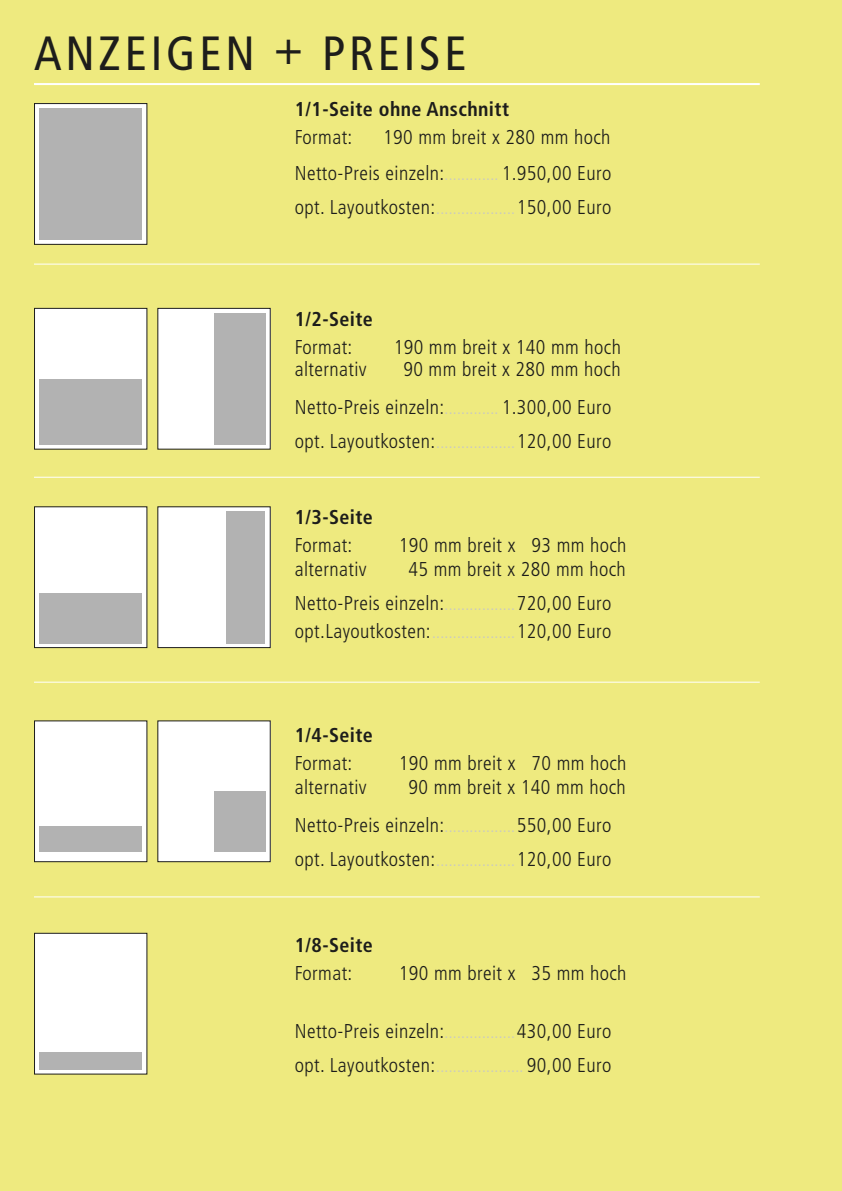
<style>
.page{position:relative;width:842px;height:1191px;background:#eeea7f}
.page>*{position:absolute;margin:0;border:0;box-sizing:border-box;transform-origin:0 0}
.t1{font:condensed 48px "Frutiger LT Std";letter-spacing:.08em;color:#1d1d1b}
.t2{font:300 condensed 20px/38px "Frutiger LT Std";letter-spacing:.02em;color:#1d1d1b}
.t3{font:700 condensed 20px "Frutiger LT Std";letter-spacing:.02em;color:#1d1d1b}
.s1{font-size:16px;color:#c7c7c6}
</style>
<div class="page">
<hr style="left:34px;top:83px;width:726px;height:2px;background:#fff">
<div style="left:35px;top:104px;width:112px;height:140px;background:#fff"></div>
<div style="left:34px;top:103px;width:113px;height:142px;border:1px solid #1d1d1b"></div>
<div style="left:40px;top:108px;width:102px;height:132px;background:#b2b2b2"></div>
<div style="left:35px;top:933px;width:112px;height:141px;background:#fff"></div>
<div style="left:34px;top:932px;width:113px;height:142px;border:1px solid #1d1d1b"></div>
<div style="left:40px;top:1052px;width:102px;height:17px;background:#b2b2b2"></div>
<div style="left:35px;top:507px;width:112px;height:140px;background:#fff"></div>
<div style="left:34px;top:506px;width:113px;height:142px;border:1px solid #1d1d1b"></div>
<div style="left:40px;top:593px;width:102px;height:51px;background:#b2b2b2"></div>
<div style="left:158px;top:507px;width:112px;height:140px;background:#fff"></div>
<div style="left:157px;top:506px;width:114px;height:142px;border:1px solid #1d1d1b"></div>
<div style="left:227px;top:511px;width:38px;height:133px;background:#b2b2b2"></div>
<div style="left:35px;top:721px;width:112px;height:140px;background:#fff"></div>
<div style="left:34px;top:720px;width:113px;height:142px;border:1px solid #1d1d1b"></div>
<div style="left:40px;top:826px;width:102px;height:25px;background:#b2b2b2"></div>
<div style="left:158px;top:721px;width:112px;height:140px;background:#fff"></div>
<div style="left:157px;top:720px;width:114px;height:142px;border:1px solid #1d1d1b"></div>
<div style="left:214px;top:791px;width:51px;height:60px;background:#b2b2b2"></div>
<div style="left:35px;top:308px;width:112px;height:141px;background:#fff"></div>
<div style="left:34px;top:308px;width:113px;height:141px;border:1px solid #1d1d1b"></div>
<div style="left:40px;top:379px;width:102px;height:65px;background:#b2b2b2"></div>
<div style="left:158px;top:308px;width:112px;height:141px;background:#fff"></div>
<div style="left:157px;top:308px;width:114px;height:141px;border:1px solid #1d1d1b"></div>
<div style="left:214px;top:313px;width:51px;height:131px;background:#b2b2b2"></div>
<hr style="left:34px;top:264px;width:726px;height:1px;background:#fff">
<hr style="left:34px;top:477px;width:726px;height:1px;background:#fff">
<hr style="left:34px;top:681px;width:726px;height:1px;background:#fff">
<hr style="left:34px;top:896px;width:726px;height:1px;background:#fff">
<h1 class="t1" style="left:34px;top:25px;width:434px">ANZEIGEN + PREISE</h1>
<p class="t3" style="left:295px;top:97px;width:216px">1/1-Seite ohne Anschnitt</p>
<p class="t2" style="left:295px;top:118px;width:59px">Format:</p>
<p class="t2" style="left:295px;top:119px;width:318px;line-height:36px;text-align:right">190 mm breit x 280 mm hoch<br>Netto-Preis einzeln:<span class="s1">.............</span> 1.950,00 Euro</p>
<p class="t2" style="left:295px;top:188px;width:318px">opt. Layoutkosten:<span class="s1">...................</span>150,00 Euro</p>
<p class="t3" style="left:295px;top:307px;width:80px">1/2-Seite</p>
<p class="t2" style="left:295px;top:328px;width:59px">Format:</p>
<p class="t2" style="left:394px;top:328px;width:229px">190 mm breit x 140 mm hoch</p>
<p class="t2" style="left:295px;top:350px;width:73px">alternativ</p>
<p class="t2" style="left:295px;top:350px;width:327px;text-indent:109px">90 mm breit x 280 mm hoch<br>Netto-Preis einzeln:<span class="s1">.............</span> 1.300,00 Euro</p>
<p class="t2" style="left:295px;top:422px;width:318px">opt. Layoutkosten:<span class="s1">...................</span>120,00 Euro</p>
<p class="t3" style="left:295px;top:505px;width:80px">1/3-Seite</p>
<p class="t2" style="left:295px;top:526px;width:59px">Format:</p>
<p class="t2" style="left:399px;top:526px;width:229px">190 mm breit x 93 mm hoch</p>
<p class="t2" style="left:295px;top:550px;width:73px">alternativ</p>
<p class="t2" style="left:295px;top:552px;width:333px;line-height:34px;text-indent:114px">45 mm breit x 280 mm hoch<br>Netto-Preis einzeln:<span class="s1">.................</span>720,00 Euro</p>
<p class="t2" style="left:295px;top:612px;width:318px">opt.Layoutkosten:<span class="s1">....................</span>120,00 Euro</p>
<p class="t3" style="left:295px;top:723px;width:80px">1/4-Seite</p>
<p class="t2" style="left:295px;top:744px;width:59px">Format:</p>
<p class="t2" style="left:399px;top:744px;width:229px">190 mm breit x 70 mm hoch</p>
<p class="t2" style="left:295px;top:768px;width:73px">alternativ</p>
<p class="t2" style="left:295px;top:768px;width:333px;text-indent:114px">90 mm breit x 140 mm hoch<br>Netto-Preis einzeln:<span class="s1">.................</span>550,00 Euro</p>
<p class="t2" style="left:295px;top:840px;width:318px">opt. Layoutkosten:<span class="s1">...................</span>120,00 Euro</p>
<p class="t3" style="left:295px;top:933px;width:80px">1/8-Seite</p>
<p class="t2" style="left:295px;top:954px;width:59px">Format:</p>
<p class="t2" style="left:399px;top:954px;width:229px">190 mm breit x 35 mm hoch</p>
<p class="t2" style="left:295px;top:1014px;width:318px;line-height:34px">Netto-Preis einzeln:<span class="s1">.................</span>430,00 Euro opt. Layoutkosten:<span class="s1">.....................</span> 90,00 Euro</p>
</div>
